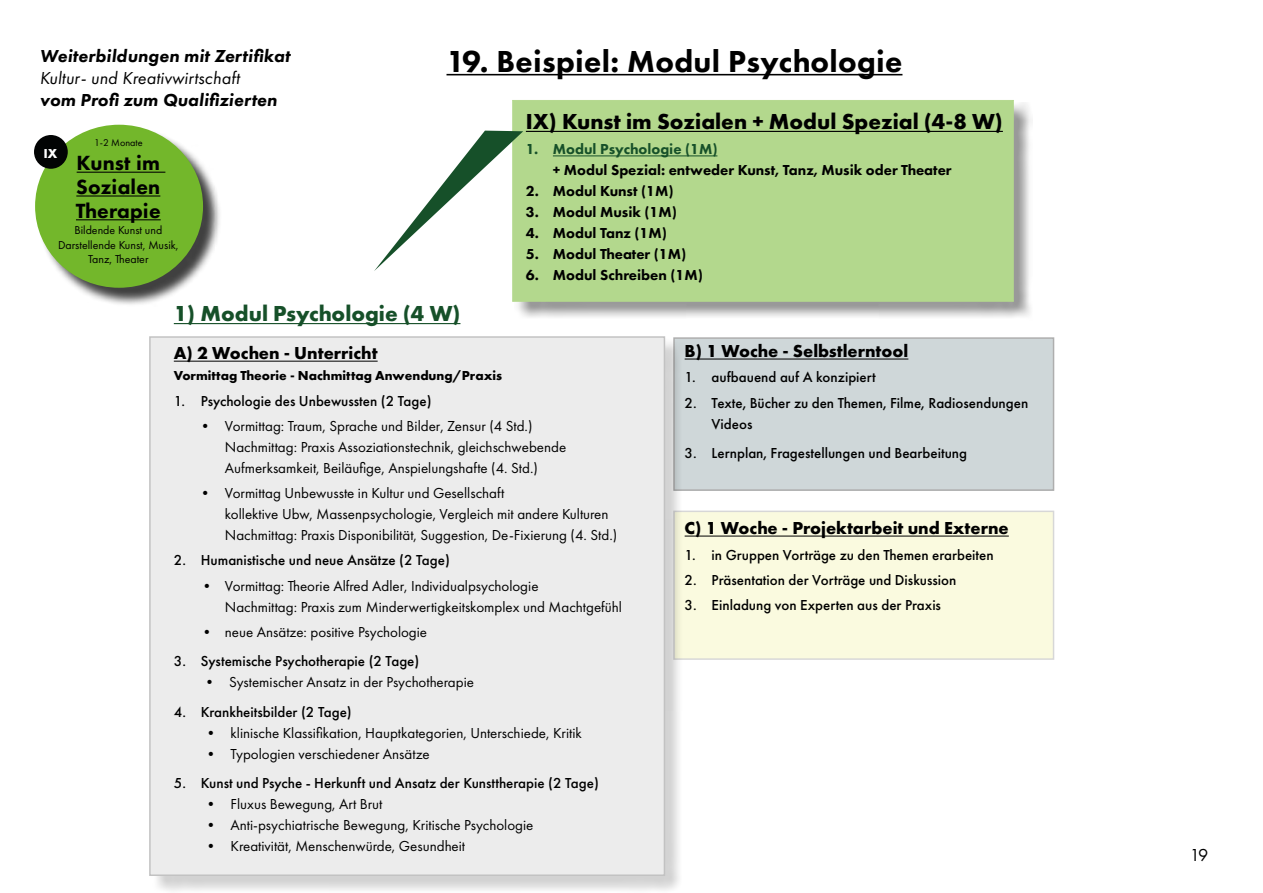
<style>
.page{position:relative;width:1263px;height:893px;background:#fff}
.page>*{position:absolute;margin:0;border:0;box-sizing:border-box;transform-origin:0 0}
.t1{font:800 31.5px "Futura PT";letter-spacing:.01em;color:#000}
.t2{font:700 22.5px "Futura PT";color:#000}
.t3{font:700 22.5px "Futura PT";color:#165029}
.t4{font:800 21.3px/23.9px "Futura PT";letter-spacing:.01em;color:#000;text-align:justify}
.t5{font:700 18px "Futura PT";color:#000}
.t6{font:italic 800 18px "Futura PT";letter-spacing:.01em;color:#000}
.t7{font:italic 18px "Futura PT";letter-spacing:.01em;color:#000}
.t8{font:18px "Futura PT";color:#000}
.t9{font:15px/21px "Futura PT";color:#000}
.t10{font:500 15px/21px "Futura PT";color:#000}
.t11{font:800 15px "Futura PT";color:#000}
.t12{font:800 15px "Futura PT";color:#165029}
.t13{font:700 13.5px "Futura PT";color:#000}
.t14{font:11.85px/14.2px "Futura PT";color:#000;text-align:center}
.t15{font:700 11.85px "Futura";color:#fff}
.t16{font:10.2px "Futura PT";color:#000}
</style>
<div class="page">
<div style="left:514px;top:102px;width:519px;height:218px;background:#000;opacity:.75"></div>
<div style="left:512px;top:100px;width:502px;height:202px;background:#b3d88d"></div>
<svg style="left:374px;top:131px;width:149px;height:140px"></svg>
<hr style="left:446px;top:74px;width:456px;height:1px;background:#000">
<div style="left:37px;top:127px;width:185px;height:180px;background:#000;opacity:.75"></div>
<div style="left:35px;top:125px;width:168px;height:163px;background:#73b72b;border-radius:50%"></div>
<hr style="left:77px;top:172px;width:88px;height:1px;background:#000">
<hr style="left:76px;top:195px;width:84px;height:2px;background:#000">
<hr style="left:76px;top:219px;width:85px;height:1px;background:#000">
<div style="left:674px;top:511px;width:379px;height:148px;background:#fafadf"></div>
<div style="left:674px;top:338px;width:379px;height:152px;background:#cfd7d9"></div>
<div style="left:151px;top:338px;width:533px;height:555px;background:#000;opacity:.75"></div>
<div style="left:150px;top:337px;width:514px;height:538px;background:#ececec"></div>
<hr style="left:526px;top:131px;width:477px;height:1px;background:#000">
<hr style="left:553px;top:156px;width:164px;height:1px;background:#165029">
<hr style="left:174px;top:323px;width:286px;height:1px;background:#165029">
<hr style="left:174px;top:361px;width:204px;height:1px;background:#000">
<hr style="left:685px;top:359px;width:223px;height:1px;background:#000">
<hr style="left:685px;top:536px;width:324px;height:1px;background:#000">
<div style="left:34px;top:135px;width:34px;height:34px;background:#020404;border-radius:50%"></div>
<p class="t6" style="left:40px;top:45px;width:252px">Weiterbildungen mit Zertifikat</p>
<p class="t7" style="left:40px;top:67px;width:202px">Kultur- und Kreativwirtschaft</p>
<p class="t6" style="left:40px;top:89px;width:239px">vom Profi zum Qualifizierten</p>
<p class="t16" style="left:94px;top:137px;width:50px">1-2 Monate</p>
<h3 class="t4" style="left:76px;top:151px;width:86px">Kunst im Sozialen Therapie</h3>
<p class="t14" style="left:58px;top:223px;width:122px">Bildende Kunst und<br>Darstellende Kunst, Musik,<br>Tanz, Theater</p>
<p class="t15" style="left:44px;top:146px;width:15px">IX</p>
<h1 class="t1" style="left:446px;top:41px;width:457px">19. Beispiel: Modul Psychologie</h1>
<h2 class="t2" style="left:526px;top:107px;width:478px">IX) Kunst im Sozialen + Modul Spezial (4-8 W)</h2>
<p class="t12" style="left:526px;top:140px;width:193px">1. Modul Psychologie (1M)</p>
<p class="t11" style="left:553px;top:161px;width:400px">+ Modul Spezial: entweder Kunst, Tanz, Musik oder Theater</p>
<p class="t11" style="left:526px;top:182px;width:149px">2. Modul Kunst (1M)</p>
<p class="t11" style="left:526px;top:203px;width:153px">3. Modul Musik (1M)</p>
<p class="t11" style="left:526px;top:224px;width:143px">4. Modul Tanz (1M)</p>
<p class="t11" style="left:526px;top:245px;width:162px">5. Modul Theater (1M)</p>
<p class="t11" style="left:526px;top:266px;width:178px">6. Modul Schreiben (1M)</p>
<h2 class="t3" style="left:174px;top:299px;width:288px">1) Modul Psychologie (4 W)</h2>
<p class="t5" style="left:174px;top:342px;width:205px">A) 2 Wochen - Unterricht</p>
<p class="t13" style="left:174px;top:367px;width:330px">Vormittag Theorie - Nachmittag Anwendung/Praxis</p>
<p class="t10" style="left:174px;top:390px;width:259px">1. Psychologie des Unbewussten (2 Tage)</p>
<p class="t9" style="left:225px;top:415px;width:343px;text-indent:-27px">• Vormittag: Traum, Sprache und Bilder, Zensur (4 Std.)<br>Nachmittag: Praxis Assoziationstechnik, gleichschwebende<br>Aufmerksamkeit, Beiläufige, Anspielungshafte (4. Std.)</p>
<p class="t9" style="left:225px;top:482px;width:394px;text-indent:-27px">• Vormittag Unbewusste in Kultur und Gesellschaft<br>kollektive Ubw, Massenpsychologie, Vergleich mit andere Kulturen<br>Nachmittag: Praxis Disponibilität, Suggestion, De-Fixierung (4. Std.)</p>
<p class="t10" style="left:174px;top:550px;width:278px">2. Humanistische und neue Ansätze (2 Tage)</p>
<p class="t9" style="left:225px;top:575px;width:399px;text-indent:-26px">• Vormittag: Theorie Alfred Adler, Individualpsychologie<br>Nachmittag: Praxis zum Minderwertigkeitskomplex und Machtgefühl</p>
<p class="t9" style="left:199px;top:621px;width:229px">• neue Ansätze: positive Psychologie</p>
<p class="t10" style="left:174px;top:651px;width:247px">3. Systemische Psychotherapie (2 Tage)</p>
<p class="t9" style="left:202px;top:672px;width:273px">• Systemischer Ansatz in der Psychotherapie</p>
<p class="t10" style="left:174px;top:701px;width:179px">4. Krankheitsbilder (2 Tage)</p>
<p class="t9" style="left:204px;top:722px;width:380px">• klinische Klassifikation, Hauptkategorien, Unterschiede, Kritik</p>
<p class="t9" style="left:204px;top:743px;width:228px">• Typologien verschiedener Ansätze</p>
<p class="t10" style="left:174px;top:773px;width:426px">5. Kunst und Psyche - Herkunft und Ansatz der Kunsttherapie (2 Tage)</p>
<p class="t9" style="left:204px;top:794px;width:180px">• Fluxus Bewegung, Art Brut</p>
<p class="t9" style="left:204px;top:815px;width:331px">• Anti-psychiatrische Bewegung, Kritische Psychologie</p>
<p class="t9" style="left:204px;top:836px;width:263px">• Kreativität, Menschenwürde, Gesundheit</p>
<p class="t5" style="left:685px;top:340px;width:225px">B) 1 Woche - Selbstlerntool</p>
<p class="t10" style="left:685px;top:367px;width:193px">1. aufbauend auf A konzipiert</p>
<p class="t10" style="left:712px;top:392px;width:318px;text-indent:-27px">2. Texte, Bücher zu den Themen, Filme, Radiosendungen<br>Videos</p>
<p class="t10" style="left:685px;top:443px;width:284px">3. Lernplan, Fragestellungen und Bearbeitung</p>
<p class="t5" style="left:685px;top:517px;width:326px">C) 1 Woche - Projektarbeit und Externe</p>
<p class="t10" style="left:685px;top:544px;width:311px">1. in Gruppen Vorträge zu den Themen erarbeiten</p>
<p class="t10" style="left:685px;top:569px;width:273px">2. Präsentation der Vorträge und Diskussion</p>
<p class="t10" style="left:685px;top:594px;width:258px">3. Einladung von Experten aus der Praxis</p>
<p class="t8" style="left:1190px;top:845px;width:20px">19</p>
</div>
